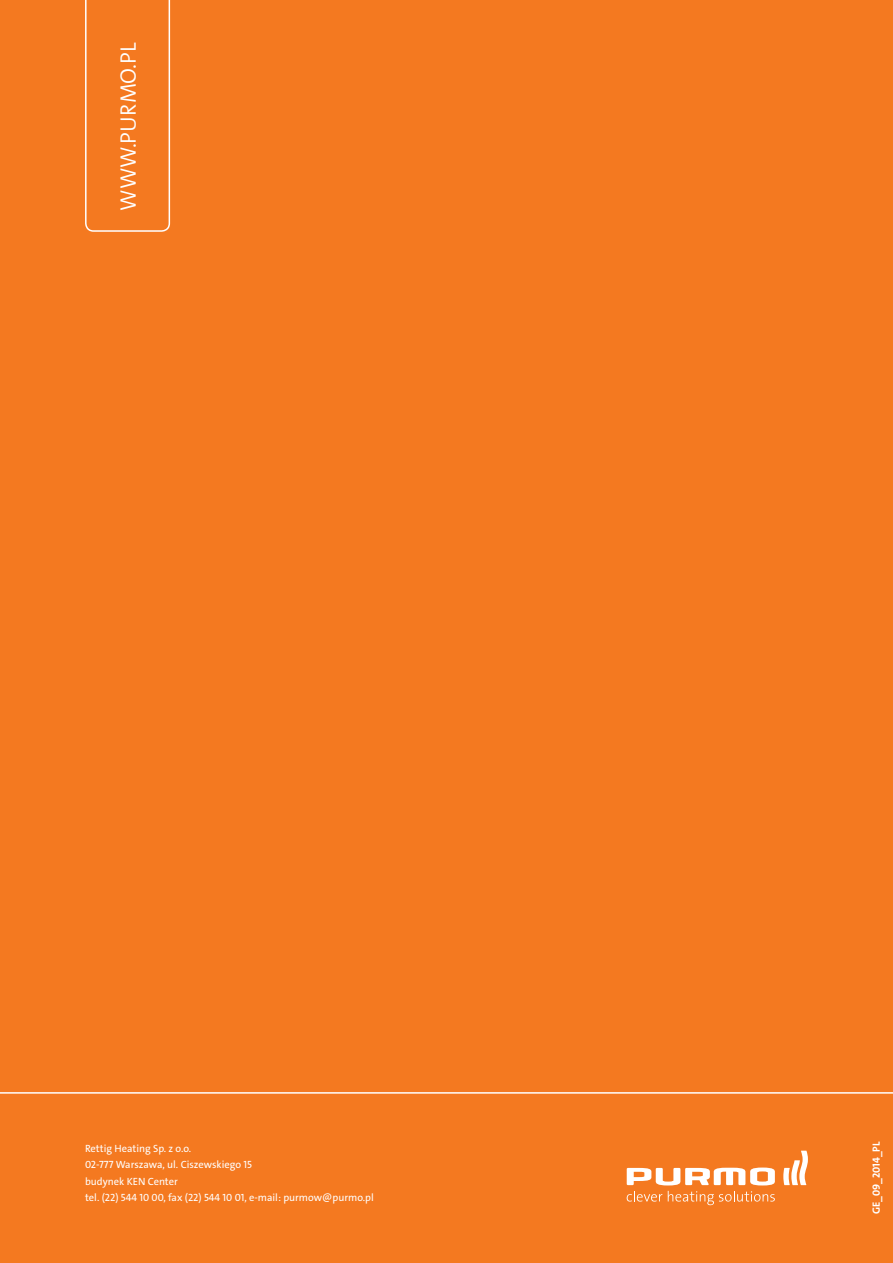
<style>
.page{position:relative;width:893px;height:1263px;background:#f47920}
.page>*{position:absolute;margin:0;border:0;box-sizing:border-box;transform-origin:0 0}
.t1{font:22.5px "The Sans LP4 Se Lig";color:#fff}
.t2{font:10.5px/16.5px "The Sans LP5 Plain";color:#fff}
.t3{font:10.5px "The Sans LP7 Bld";color:#fff}
</style>
<div class="page">
<svg style="left:85px;top:0;width:85px;height:232px"></svg>
<hr style="left:0;top:1092px;width:893px;height:2px;background:#fff">
<svg style="left:627px;top:1191px;width:35px;height:10px"></svg>
<svg style="left:668px;top:1191px;width:107px;height:14px"></svg>
<svg style="left:627px;top:1167px;width:148px;height:18px"></svg>
<svg style="left:783px;top:1151px;width:25px;height:34px"></svg>
<h1 class="t1" style="left:114px;top:211px;width:170px;rotate:-90deg">WWW.PURMO.PL</h1>
<p class="t2" style="left:85px;top:1140px;width:290px">Rettig Heating Sp. z o.o.<br>02-777 Warszawa, ul. Ciszewskiego 15<br>budynek KEN Center<br>tel. (22) 544 10 00, fax (22) 544 10 01, e-mail: purmow@purmo.pl</p>
<p class="t3" style="left:870px;top:1214px;width:74px;rotate:-90deg">GE_09_2014_PL</p>
</div>
